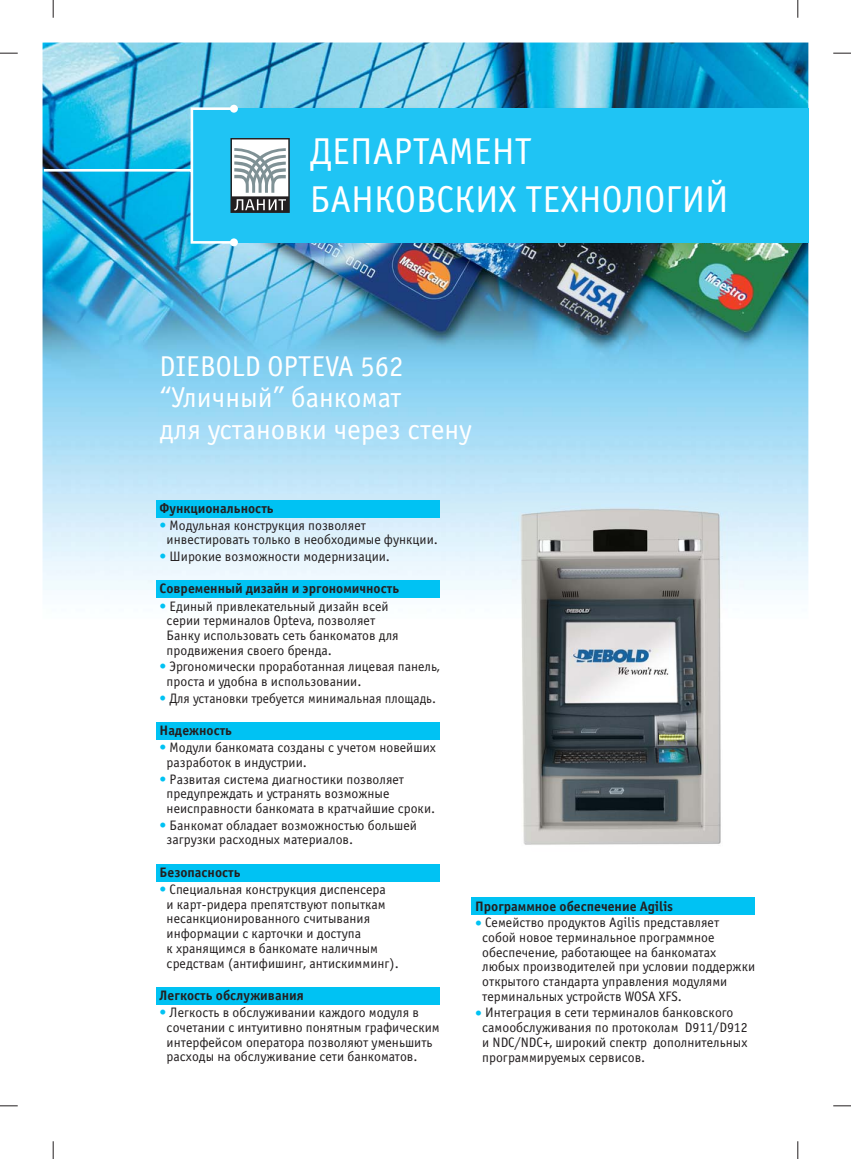
<style>
.page{position:relative;width:851px;height:1159px;background:#fff}
.page>*{position:absolute;margin:0;border:0;box-sizing:border-box;transform-origin:0 0}
.t1{font:37.5px/47.5px "Officina Sans C";color:#fff}
.t2{font:28.75px/31.2px "Officina Sans C";color:#fff}
.t3{font:13.75px/14.8px "Officina Sans C";color:#231f20}
.t4{font:700 13.75px "Officina Sans C";color:#231f20}
.s1{color:#00c2f3}
</style>
<div class="page">
<img style="left:43px;top:43px;width:765px;height:962px">
<div style="left:191px;top:108px;width:617px;height:135px;background:#1fc4f4"></div>
<img style="left:44px;top:105px;width:246px;height:141px">
<div style="left:156px;top:500px;width:283px;height:17px;background:#00c2f3"></div>
<div style="left:156px;top:580px;width:283px;height:18px;background:#00c2f3"></div>
<div style="left:156px;top:722px;width:283px;height:18px;background:#00c2f3"></div>
<div style="left:156px;top:864px;width:283px;height:17px;background:#00c2f3"></div>
<div style="left:156px;top:987px;width:283px;height:18px;background:#00c2f3"></div>
<div style="left:471px;top:897px;width:284px;height:18px;background:#00c2f3"></div>
<img style="left:502px;top:474px;width:236px;height:392px">
<svg style="left:0;top:52px;width:18px;height:2px"></svg>
<svg style="left:833px;top:52px;width:17px;height:2px"></svg>
<svg style="left:0;top:1105px;width:18px;height:1px"></svg>
<svg style="left:833px;top:1105px;width:17px;height:1px"></svg>
<svg style="left:52px;top:0;width:2px;height:18px"></svg>
<svg style="left:52px;top:1141px;width:2px;height:18px"></svg>
<svg style="left:797px;top:0;width:1px;height:18px"></svg>
<svg style="left:797px;top:1141px;width:1px;height:18px"></svg>
<h1 class="t1" style="left:309px;top:131px;width:420px">ДЕПАРТАМЕНТ<br>БАНКОВСКИХ ТЕХНОЛОГИЙ</h1>
<h2 class="t2" style="left:159px;top:353px;width:314px">DIEBOLD OPTEVA 562 “Уличный” банкомат<br>для установки через стену</h2>
<p class="t4" style="left:159px;top:501px;width:116px">Функциональность</p>
<p class="t3" style="left:167px;top:519px;width:273px;text-indent:-7px"><span class="s1">•</span> Модульная конструкция позволяет инвестировать только в необходимые функции.</p>
<p class="t3" style="left:159px;top:550px;width:232px"><span class="s1">•</span> Широкие возможности модернизации.</p>
<p class="t4" style="left:159px;top:582px;width:241px">Современный дизайн и эргономичность</p>
<p class="t3" style="left:167px;top:600px;width:233px;text-indent:-7px"><span class="s1">•</span> Единый привлекательный дизайн всей серии терминалов Opteva, позволяет Банку использовать сеть банкоматов для продвижения своего бренда.</p>
<p class="t3" style="left:167px;top:660px;width:274px;text-indent:-7px"><span class="s1">•</span> Эргономически проработанная лицевая панель, проста и удобна в использовании.</p>
<p class="t3" style="left:159px;top:692px;width:278px"><span class="s1">•</span> Для установки требуется минимальная площадь.</p>
<p class="t4" style="left:159px;top:724px;width:74px">Надежность</p>
<p class="t3" style="left:167px;top:741px;width:271px;text-indent:-7px"><span class="s1">•</span> Модули банкомата созданы с учетом новейших разработок в индустрии.</p>
<p class="t3" style="left:167px;top:773px;width:270px;text-indent:-7px"><span class="s1">•</span> Развитая система диагностики позволяет предупреждать и устранять возможные неисправности банкомата в кратчайшие сроки.</p>
<p class="t3" style="left:167px;top:819px;width:252px;text-indent:-7px"><span class="s1">•</span> Банкомат обладает возможностью большей загрузки расходных материалов.</p>
<p class="t4" style="left:159px;top:865px;width:83px">Безопасность</p>
<p class="t3" style="left:167px;top:883px;width:233px;text-indent:-7px"><span class="s1">•</span> Специальная конструкция диспенсера<br>и карт-ридера препятствуют попыткам несанкционированного считывания информации с карточки и доступа<br>к хранящимся в банкомате наличным средствам (антифишинг, антискимминг).</p>
<p class="t4" style="left:159px;top:989px;width:146px">Легкость обслуживания</p>
<p class="t3" style="left:167px;top:1006px;width:274px;text-indent:-7px"><span class="s1">•</span> Легкость в обслуживании каждого модуля в сочетании с интуитивно понятным графическим интерфейсом оператора позволяют уменьшить расходы на обслуживание сети банкоматов.</p>
<p class="t4" style="left:475px;top:899px;width:199px">Программное обеспечение Agilis</p>
<p class="t3" style="left:482px;top:916px;width:274px;text-indent:-7px"><span class="s1">•</span> Семейство продуктов Agilis представляет собой новое терминальное программное обеспечение, работающее на банкоматах любых производителей при условии поддержки открытого стандарта управления модулями терминальных устройств WOSA XFS.</p>
<p class="t3" style="left:482px;top:1006px;width:267px;text-indent:-7px"><span class="s1">•</span> Интеграция в сети терминалов банковского самообслуживания по протоколам D911/D912 и NDC/NDC+, широкий спектр дополнительных программируемых сервисов.</p>
</div>
